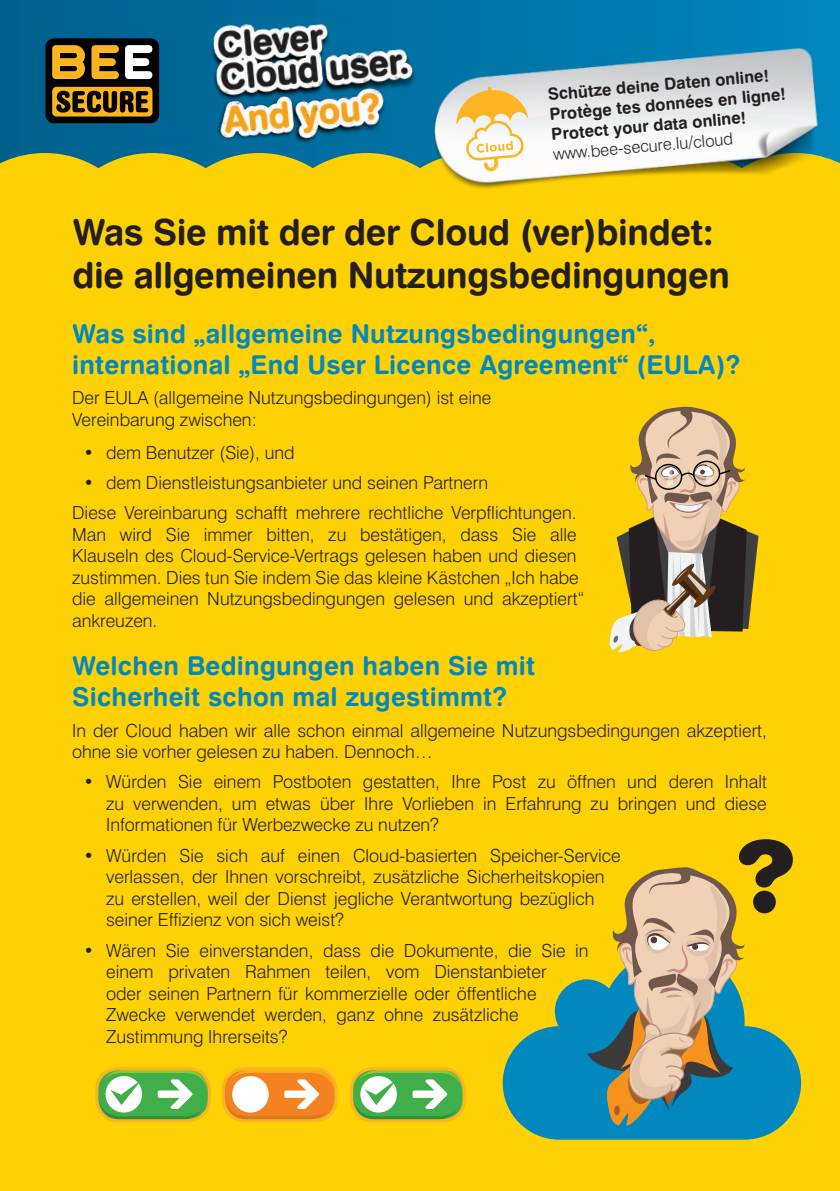
<style>
.page{position:relative;width:840px;height:1191px;background:#fff}
.page>*{position:absolute;margin:0;border:0;box-sizing:border-box;transform-origin:0 0}
.t1{font:36px/43.2px "Swiss 721 BT Bold Rounded";letter-spacing:-.01em;color:#231f20}
.t2{font:26px/31.2px "Swiss 721 BT Bold Rounded";letter-spacing:.01em;color:#0088bf}
.t3{font:300 18px/21.6px "Swiss 721 BT";color:#231f20}
.t4{font:16.6px/20px "Swiss 721 BT Bold Rounded";color:#231f20}
.t5{font:300 16.6px "Swiss 721 BT";color:#231f20}
</style>
<div class="page">
<div style="left:0;top:41px;width:839px;height:1150px;background:#fed105"></div>
<svg style="left:0;top:0;width:839px;height:153px;background:#006695"></svg>
<svg style="left:0;top:153px;width:198px;height:16px"></svg>
<div style="left:46px;top:39px;width:112px;height:84px;background:#000001;border-radius:8px"></div>
<div style="left:45px;top:38px;width:114px;height:85px;border:1px solid #000001;border-radius:8px"></div>
<div style="left:52px;top:87px;width:100px;height:29px;background:#fcb420;border-radius:4px"></div>
<svg style="left:56px;top:91px;width:92px;height:22px"></svg>
<svg style="left:52px;top:45px;width:33px;height:34px"></svg>
<svg style="left:91px;top:45px;width:62px;height:34px"></svg>
<img style="left:198px;top:0;width:281px;height:169px">
<img style="left:420px;top:7px;width:419px;height:182px">
<svg style="left:456px;top:87px;width:72px;height:84px;background:#f6deae"></svg>
<svg style="left:609px;top:407px;width:149px;height:245px"></svg>
<svg style="left:502px;top:979px;width:298px;height:160px;fill:#0088bf"></svg>
<div style="left:222px;top:1067px;width:115px;height:55px;border:3px solid #fcb420;border-radius:22px"></div>
<svg style="left:225px;top:1070px;width:109px;height:49px;background:#f49738"></svg>
<div style="left:232px;top:1076px;width:36px;height:36px;background:#fff;border-radius:50%"></div>
<div style="left:95px;top:1067px;width:116px;height:55px;border:3px solid #fcb420;border-radius:22px"></div>
<svg style="left:98px;top:1070px;width:109px;height:49px;background:#7fc371"></svg>
<div style="left:350px;top:1067px;width:115px;height:55px;border:3px solid #fcb420;border-radius:22px"></div>
<svg style="left:353px;top:1070px;width:109px;height:49px;background:#7fc371"></svg>
<svg style="left:587px;top:839px;width:205px;height:287px"></svg>
<p class="t4" style="left:546px;top:84px;width:238px;rotate:-5deg">Schütze deine Daten online!<br>Protège tes données en ligne!<br>Protect your data online!</p>
<p class="t5" style="left:552px;top:144px;width:182px;rotate:-5deg">www.bee-secure.lu/cloud</p>
<h1 class="t1" style="left:72px;top:210px;width:658px">Was Sie mit der der Cloud (ver)bindet: die allgemeinen Nutzungsbedingungen</h1>
<h2 class="t2" style="left:72px;top:317px;width:669px">Was sind „allgemeine Nutzungsbedingungen“, international „End User Licence Agreement“ (EULA)?</h2>
<p class="t3" style="left:72px;top:387px;width:420px">Der EULA (allgemeine Nutzungsbedingungen) ist eine<br>Vereinbarung zwischen:</p>
<p class="t3" style="left:83px;top:441px;width:213px">• dem Benutzer (Sie), und</p>
<p class="t3" style="left:72px;top:467px;width:505px;line-height:30px;text-indent:11px">• dem Dienstleistungsanbieter und seinen Partnern<br>Diese Vereinbarung schafft mehrere rechtliche Verpflichtungen.</p>
<p class="t3" style="left:72px;top:523px;width:514px">Man wird Sie immer bitten, zu bestätigen, dass Sie alle Klauseln des Cloud-Service-Vertrags gelesen haben und diesen zustimmen. Dies tun Sie indem Sie das kleine Kästchen „Ich habe die allgemeinen Nutzungsbedingungen gelesen und akzeptiert“ ankreuzen.</p>
<h2 class="t2" style="left:72px;top:650px;width:464px">Welchen Bedingungen haben Sie mit<br>Sicherheit schon mal zugestimmt?</h2>
<p class="t3" style="left:72px;top:719px;width:696px">In der Cloud haben wir alle schon einmal allgemeine Nutzungsbedingungen akzeptiert, ohne sie vorher gelesen zu haben. Dennoch…</p>
<p class="t3" style="left:106px;top:771px;width:662px;text-align:justify;text-indent:-23px">• Würden Sie einem Postboten gestatten, Ihre Post zu öffnen und deren Inhalt zu verwenden, um etwas über Ihre Vorlieben in Erfahrung zu bringen und diese Informationen für Werbezwecke zu nutzen?</p>
<p class="t3" style="left:106px;top:844px;width:515px;text-indent:-23px">• Würden Sie sich auf einen Cloud-basierten Speicher-Service verlassen, der Ihnen vorschreibt, zusätzliche Sicherheitskopien zu erstellen, weil der Dienst jegliche Verantwortung bezüglich seiner Effizienz von sich weist?</p>
<p class="t3" style="left:106px;top:939px;width:483px;text-indent:-23px">• Wären Sie einverstanden, dass die Dokumente, die Sie in einem privaten Rahmen teilen, vom Dienstanbieter<br>oder seinen Partnern für kommerzielle oder öffentliche Zwecke verwendet werden, ganz ohne zusätzliche Zustimmung Ihrerseits?</p>
</div>
